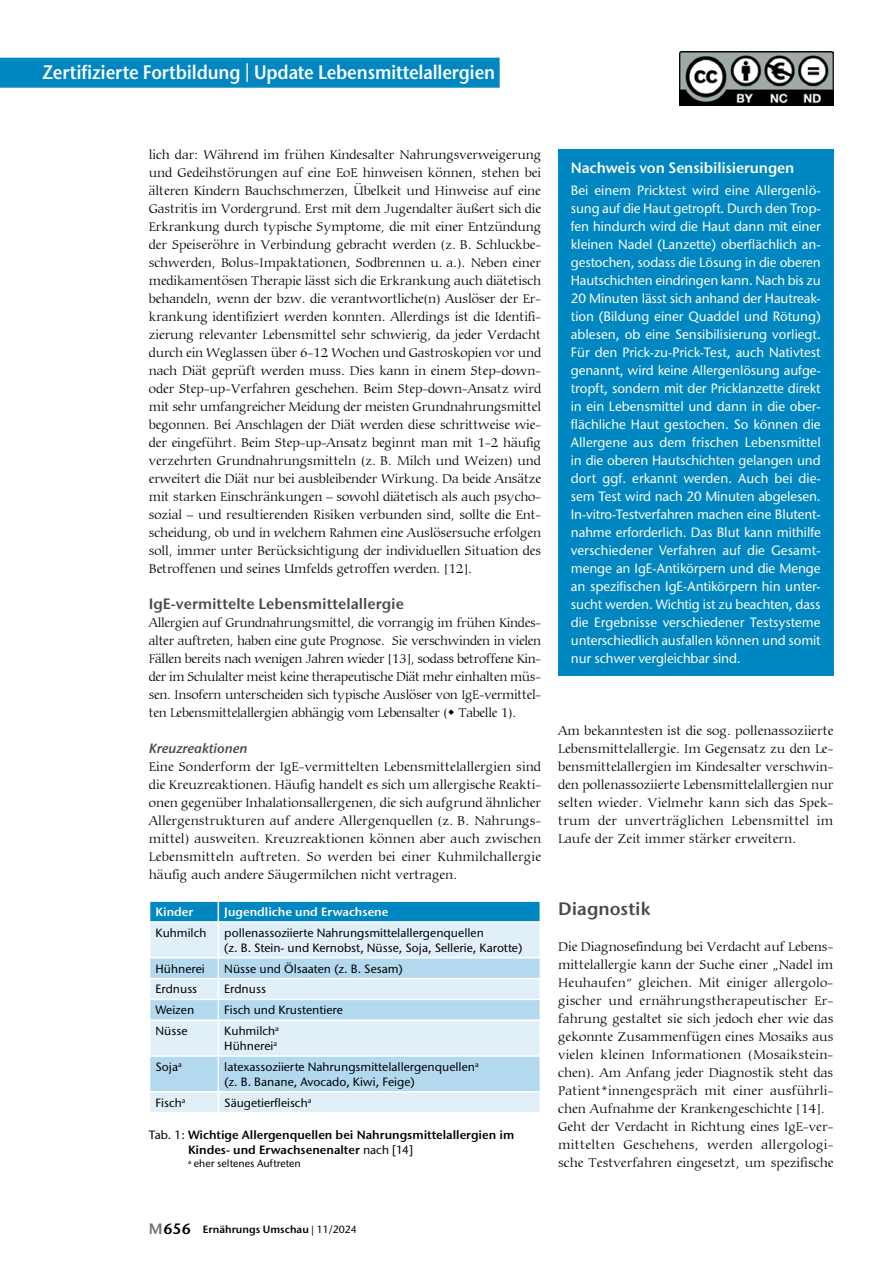
<style>
.page{position:relative;width:893px;height:1263px;background:#fff}
.page>*{position:absolute;margin:0;border:0;box-sizing:border-box;transform-origin:0 0}
.t1{font:600 19.5px "Stone Sans ITC Pro";letter-spacing:-.01em;color:#fff;scale:.9 1}
.t2{font:600 18px "Stone Sans ITC Pro";color:#494948}
.t3{font:600 15px "Stone Sans ITC Pro";color:#494948}
.t4{font:600 15px "Stone Sans ITC Pro";letter-spacing:-.01em;color:#fff}
.t5{font:300 13.5px/18px "Carmina BT";color:#000;text-align:justify}
.t6{font:500 13.5px/18px "Stone Sans ITC Std";letter-spacing:-.01em;color:#fff;text-align:justify}
.t7{font:italic 600 13.5px "Stone Sans ITC Pro";color:#494948}
.t8{font:500 12px/15px "Stone Sans ITC Std";color:#000}
.t9{font:600 12px/15px "Stone Sans ITC Pro";color:#000}
.t10{font:600 12px "Stone Sans ITC Pro";color:#fff}
.t11{font:600 10.5px "Stone Sans ITC Pro";color:#000}
.t12{font:500 10.5px "Stone Sans ITC Std";color:#000}
.s1{font-family:"Stone Sans ITC Std";font-weight:500}
.s2{font-size:15px;color:#6f6f6e}
.s3{font-size:15px}
</style>
<div class="page">
<div style="left:0;top:58px;width:500px;height:30px;background:#0087c1"></div>
<div style="left:558px;top:149px;width:275px;height:527px;background:#0087c1"></div>
<div style="left:150px;top:923px;width:390px;height:189px;background:#e0eff8"></div>
<svg style="left:150px;top:958px;width:390px;height:133px;background:#c6e2f2"></svg>
<div style="left:150px;top:901px;width:390px;height:20px;background:#0087c1"></div>
<hr style="left:218px;top:923px;width:1px;height:34px;background:#fff">
<hr style="left:149px;top:957px;width:69px;height:1px;background:#fff">
<hr style="left:218px;top:957px;width:323px;height:1px;background:#fff">
<hr style="left:149px;top:978px;width:69px;height:1px;background:#fff">
<hr style="left:218px;top:978px;width:323px;height:1px;background:#fff">
<hr style="left:149px;top:999px;width:69px;height:1px;background:#fff">
<hr style="left:218px;top:999px;width:323px;height:1px;background:#fff">
<svg style="left:218px;top:958px;width:1px;height:61px"></svg>
<hr style="left:149px;top:1019px;width:69px;height:2px;background:#fff">
<hr style="left:218px;top:1019px;width:323px;height:2px;background:#fff">
<hr style="left:218px;top:1021px;width:1px;height:34px;background:#fff">
<hr style="left:149px;top:1055px;width:69px;height:2px;background:#fff">
<hr style="left:218px;top:1055px;width:323px;height:2px;background:#fff">
<hr style="left:218px;top:1057px;width:1px;height:34px;background:#fff">
<hr style="left:149px;top:1091px;width:69px;height:1px;background:#fff">
<hr style="left:218px;top:1091px;width:323px;height:1px;background:#fff">
<svg style="left:218px;top:1092px;width:1px;height:20px"></svg>
<img style="left:679px;top:51px;width:154px;height:54px">
<h1 class="t1" style="left:43px;top:60px;width:504px">Zertifizierte Fortbildung | Update Lebensmittelallergien</h1>
<p class="t5" style="left:149px;top:146px;width:394px">lich dar: Während im frühen Kindesalter Nahrungsverweigerung und Gedeihstörungen auf eine EoE hinweisen können, stehen bei älteren Kindern Bauchschmerzen, Übelkeit und Hinweise auf eine Gastritis im Vordergrund. Erst mit dem Jugendalter äußert sich die Erkrankung durch typische Symptome, die mit einer Entzündung der Speiseröhre in Verbindung gebracht werden (z. B. Schluckbe&shy;schwerden, Bolus-Impaktationen, Sodbrennen u. a.). Neben einer medikamentösen Therapie lässt sich die Erkrankung auch diätetisch behandeln, wenn der bzw. die verantwortliche(n) Auslöser der Er&shy;krankung identifiziert werden konnten. Allerdings ist die Identifi&shy;zierung relevanter Lebensmittel sehr schwierig, da jeder Verdacht durch ein Weglassen über 6-12 Wochen und Gastroskopien vor und nach Diät geprüft werden muss. Dies kann in einem Step-down&shy;oder Step-up-Verfahren geschehen. Beim Step-down-Ansatz wird mit sehr umfangreicher Meidung der meisten Grundnahrungsmittel begonnen. Bei Anschlagen der Diät werden diese schrittweise wie&shy;der eingeführt. Beim Step-up-Ansatz beginnt man mit 1-2 häufig verzehrten Grundnahrungsmitteln (z. B. Milch und Weizen) und erweitert die Diät nur bei ausbleibender Wirkung. Da beide Ansätze mit starken Einschränkungen – sowohl diätetisch als auch psycho&shy;sozial – und resultierenden Risiken verbunden sind, sollte die Ent&shy;scheidung, ob und in welchem Rahmen eine Auslösersuche erfolgen soll, immer unter Berücksichtigung der individuellen Situation des Betroffenen und seines Umfelds getroffen werden. [12].</p>
<p class="t3" style="left:149px;top:595px;width:257px">IgE-vermittelte Lebensmittelallergie</p>
<p class="t5" style="left:149px;top:614px;width:394px">Allergien auf Grundnahrungsmittel, die vorrangig im frühen Kindes&shy;alter auftreten, haben eine gute Prognose. Sie verschwinden in vielen Fällen bereits nach wenigen Jahren wieder [13], sodass betroffene Kin&shy;der im Schulalter meist keine therapeutische Diät mehr einhalten müs&shy;sen. Insofern unterscheiden sich typische Auslöser von IgE-vermittel&shy;ten Lebensmittelallergien abhängig vom Lebensalter ( Tabelle 1).</p>
<p class="t7" style="left:149px;top:740px;width:100px">Kreuzreaktionen</p>
<p class="t5" style="left:149px;top:758px;width:394px">Eine Sonderform der IgE-vermittelten Lebensmittelallergien sind die Kreuzreaktionen. Häufig handelt es sich um allergische Reakti&shy;onen gegenüber Inhalationsallergenen, die sich aufgrund ähnlicher Allergenstrukturen auf andere Allergenquellen (z. B. Nahrungs&shy;mittel) ausweiten. Kreuzreaktionen können aber auch zwischen Lebensmitteln auftreten. So werden bei einer Kuhmilchallergie häufig auch andere Säugermilchen nicht vertragen.</p>
<p class="t10" style="left:156px;top:904px;width:39px">Kinder</p>
<p class="t10" style="left:224px;top:904px;width:166px">Jugendliche und Erwachsene</p>
<p class="t8" style="left:156px;top:925px;width:52px">Kuhmilch</p>
<p class="t8" style="left:224px;top:925px;width:299px">pollenassoziierte Nahrungsmittelallergenquellen<br>(z. B. Stein- und Kernobst, Nüsse, Soja, Sellerie, Karotte)</p>
<p class="t8" style="left:156px;top:961px;width:51px">Hühnerei</p>
<p class="t8" style="left:224px;top:961px;width:180px">Nüsse und Ölsaaten (z. B. Sesam)</p>
<p class="t8" style="left:156px;top:981px;width:43px">Erdnuss</p>
<p class="t8" style="left:224px;top:981px;width:43px">Erdnuss</p>
<p class="t8" style="left:156px;top:1002px;width:40px">Weizen</p>
<p class="t8" style="left:224px;top:1002px;width:120px">Fisch und Krustentiere</p>
<p class="t8" style="left:156px;top:1023px;width:33px">Nüsse</p>
<p class="t8" style="left:224px;top:1023px;width:56px">Kuhmilch<sup>a<br></sup>Hühnerei<sup>a</sup></p>
<p class="t8" style="left:156px;top:1059px;width:28px">Soja<sup>a</sup></p>
<p class="t8" style="left:224px;top:1059px;width:256px">latexassoziierte Nahrungsmittelallergenquellen<sup>a </sup>(z. B. Banane, Avocado, Kiwi, Feige)</p>
<p class="t8" style="left:156px;top:1095px;width:31px">Fisch<sup>a</sup></p>
<p class="t8" style="left:224px;top:1095px;width:88px">Säugetierfleisch<sup>a</sup></p>
<p class="t9" style="left:188px;top:1127px;width:328px;text-indent:-39px"><span class="s1">Tab. 1:</span> Wichtige Allergenquellen bei Nahrungsmittelallergien im<br>Kindes- und Erwachsenenalter <span class="s1">nach [14]</span></p>
<p class="t12" style="left:188px;top:1157px;width:114px"><sup>a</sup> eher seltenes Auftreten</p>
<p class="t4" style="left:571px;top:158px;width:225px">Nachweis von Sensibilisierungen</p>
<p class="t6" style="left:571px;top:181px;width:252px">Bei einem Pricktest wird eine Allergenlö&shy;sung auf die Haut getropft. Durch den Trop&shy;fen hindurch wird die Haut dann mit einer kleinen Nadel (Lanzette) oberflächlich an&shy;gestochen, sodass die Lösung in die oberen Hautschichten eindringen kann. Nach bis zu 20 Minuten lässt sich anhand der Hautreak&shy;tion (Bildung einer Quaddel und Rötung) ablesen, ob eine Sensibilisierung vorliegt.<br>Für den Prick-zu-Prick-Test, auch Nativtest genannt, wird keine Allergenlösung aufge&shy;tropft, sondern mit der Pricklanzette direkt in ein Lebensmittel und dann in die ober&shy;flächliche Haut gestochen. So können die Allergene aus dem frischen Lebensmittel in die oberen Hautschichten gelangen und dort ggf. erkannt werden. Auch bei die&shy;sem Test wird nach 20 Minuten abgelesen.<br>In-vitro-Testverfahren machen eine Blutent&shy;nahme erforderlich. Das Blut kann mithilfe verschiedener Verfahren auf die Gesamt&shy;menge an IgE-Antikörpern und die Menge an spezifischen IgE-Antikörpern hin unter&shy;sucht werden. Wichtig ist zu beachten, dass die Ergebnisse verschiedener Testsysteme unterschiedlich ausfallen können und somit nur schwer vergleichbar sind.</p>
<p class="t5" style="left:558px;top:722px;width:277px">Am bekanntesten ist die sog. pollenassoziierte Lebensmittelallergie. Im Gegensatz zu den Le&shy;bensmittelallergien im Kindesalter verschwin&shy;den pollenassoziierte Lebensmittelallergien nur selten wieder. Vielmehr kann sich das Spek&shy;trum der unverträglichen Lebensmittel im Laufe der Zeit immer stärker erweitern.</p>
<h2 class="t2" style="left:558px;top:898px;width:94px">Diagnostik</h2>
<p class="t5" style="left:558px;top:938px;width:277px;text-align:left">Die Diagnosefindung bei Verdacht auf Lebens&shy;mittelallergie kann der Suche einer „Nadel im Heuhaufen“ gleichen. Mit einiger allergolo&shy;gischer und ernährungstherapeutischer Er&shy;fahrung gestaltet sie sich jedoch eher wie das gekonnte Zusammenfügen eines Mosaiks aus vielen kleinen Informationen (Mosaikstein&shy;chen). Am Anfang jeder Diagnostik steht das Patient*innengespräch mit einer ausführli&shy;chen Aufnahme der Krankengeschichte [14].<br>Geht der Verdacht in Richtung eines IgE-ver&shy;mittelten Geschehens, werden allergologi&shy;sche Testverfahren eingesetzt, um spezifische</p>
<p class="t11" style="left:149px;top:1222px;width:210px"><span class="s2">M</span><span class="s3">656</span> Ernährungs Umschau <span class="s1">| 11/2024</span></p>
</div>
